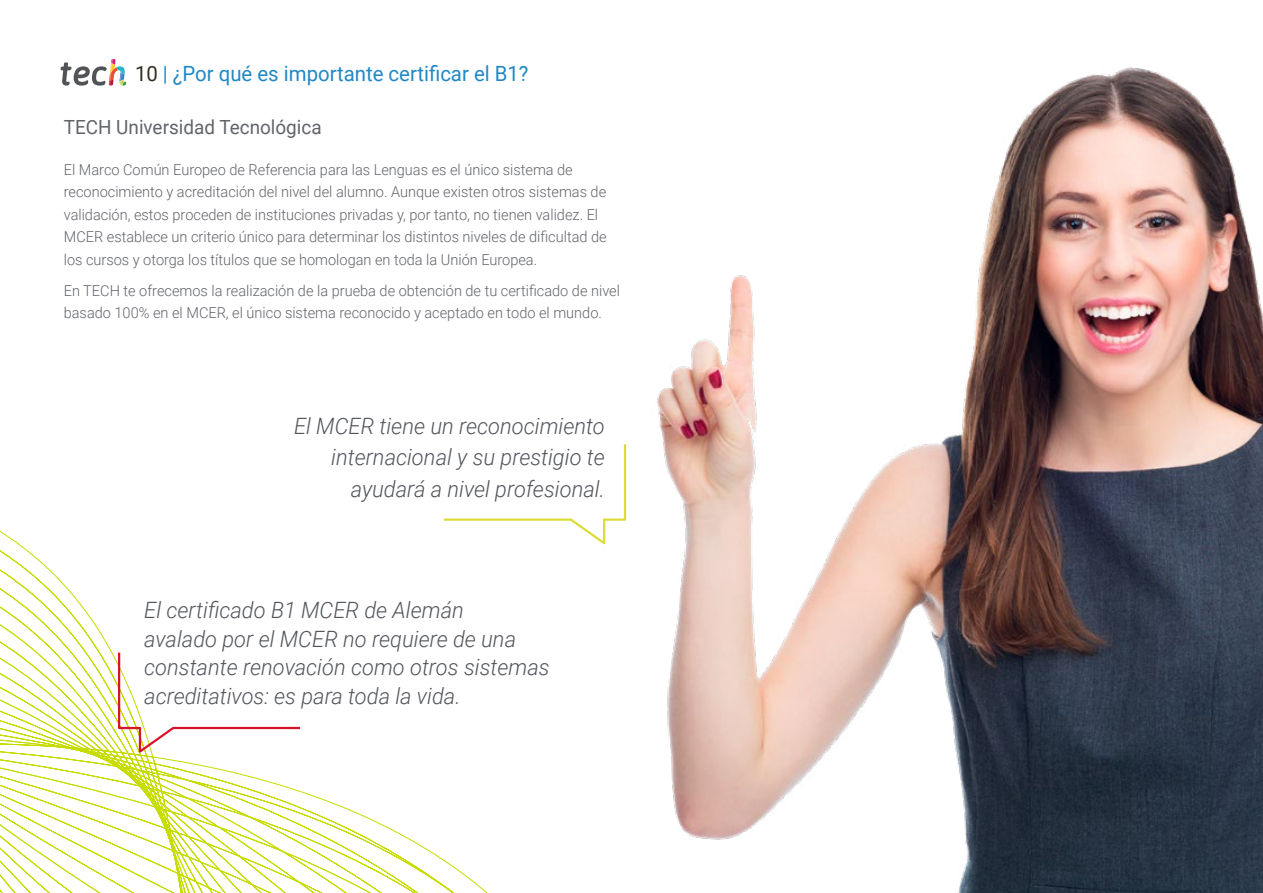
<style>
.page{position:relative;width:1263px;height:893px;background:#fff}
.page>*{position:absolute;margin:0;border:0;box-sizing:border-box;transform-origin:0 0}
.t1{font:italic 300 22.5px/28.5px "Roboto";color:#52555b}
.t2{font:21px "Roboto";color:#2088c5}
.t3{font:19.5px "Roboto";color:#61646a}
.t4{font:300 15px/22.5px "Roboto";color:#61646a}
.s1{color:#312e20}
</style>
<div class="page">
<img style="left:656px;top:67px;width:607px;height:826px">
<svg style="left:0;top:530px;width:488px;height:363px"></svg>
<svg style="left:117px;top:650px;width:185px;height:106px"></svg>
<svg style="left:442px;top:444px;width:185px;height:103px"></svg>
<svg style="left:61px;top:59px;width:65px;height:27px"></svg>
<h2 class="t2" style="left:135px;top:59px;width:395px"><span class="s1">10</span> | ¿Por qué es importante certificar el B1?</h2>
<h3 class="t3" style="left:64px;top:113px;width:259px">TECH Universidad Tecnológica</h3>
<p class="t4" style="left:64px;top:158px;width:544px">El Marco Común Europeo de Referencia para las Lenguas es el único sistema de reconocimiento y acreditación del nivel del alumno. Aunque existen otros sistemas de validación, estos proceden de instituciones privadas y, por tanto, no tienen validez. El MCER establece un criterio único para determinar los distintos niveles de dificultad de los cursos y otorga los títulos que se homologan en toda la Unión Europea.</p>
<p class="t4" style="left:64px;top:279px;width:558px">En TECH te ofrecemos la realización de la prueba de obtención de tu certificado de nivel basado 100% en el MCER, el único sistema reconocido y aceptado en todo el mundo.</p>
<h1 class="t1" style="left:294px;top:409px;width:312px;line-height:31.5px;text-align:right">El MCER tiene un reconocimiento internacional y su prestigio te ayudará a nivel profesional.</h1>
<h1 class="t1" style="left:144px;top:595px;width:407px">El certificado B1 MCER de Alemán<br>avalado por el MCER no requiere de una constante renovación como otros sistemas acreditativos: es para toda la vida.</h1>
</div>
